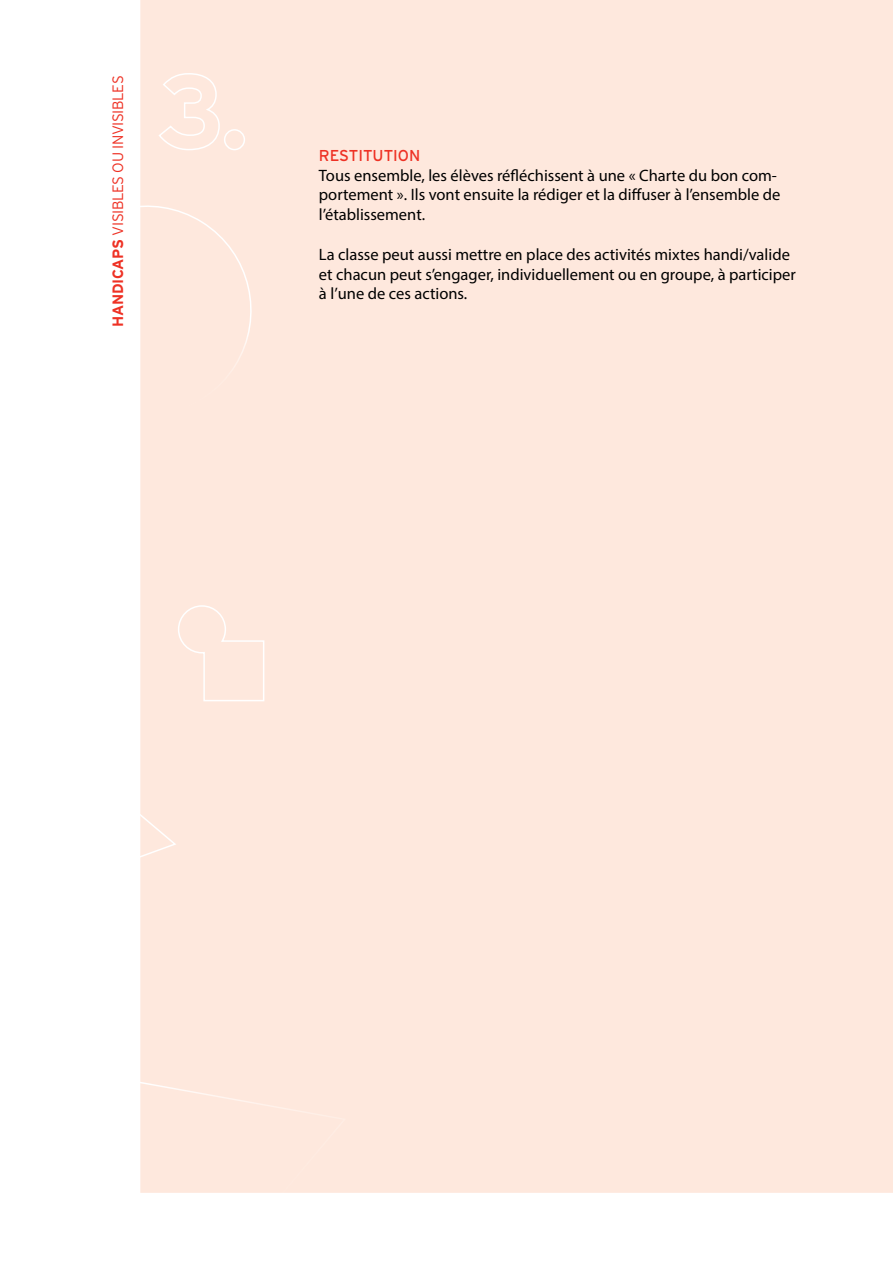
<style>
.page{position:relative;width:893px;height:1263px;background:#fff}
.page>*{position:absolute;margin:0;border:0;box-sizing:border-box;transform-origin:0 0}
.t1{font:16.5px/19.8px "Myriad Pro";color:#000}
.t2{font:15.75px "Interstate";color:#ee3124}
.t3{font:300 15px "Interstate";letter-spacing:-.025em;color:#ee3124}
.s1{font-weight:700}
</style>
<div class="page">
<div style="left:140px;top:0;width:753px;height:1193px;background:#fee8dd"></div>
<p class="t3" style="left:110px;top:327px;width:251px;rotate:-90deg"><span class="s1">HANDICAPS</span> VISIBLES OU INVISIBLES</p>
<p class="t2" style="left:319px;top:146px;width:103px">RESTITUTION</p>
<p class="t1" style="left:319px;top:165px;width:463px">Tous ensemble, les élèves réfléchissent à une « Charte du bon com&shy;portement ». Ils vont ensuite la rédiger et la diffuser à l’ensemble de l’établissement.</p>
<p class="t1" style="left:319px;top:244px;width:478px">La classe peut aussi mettre en place des activités mixtes handi/valide et chacun peut s’engager, individuellement ou en groupe, à participer à l’une de ces actions.</p>
</div>
